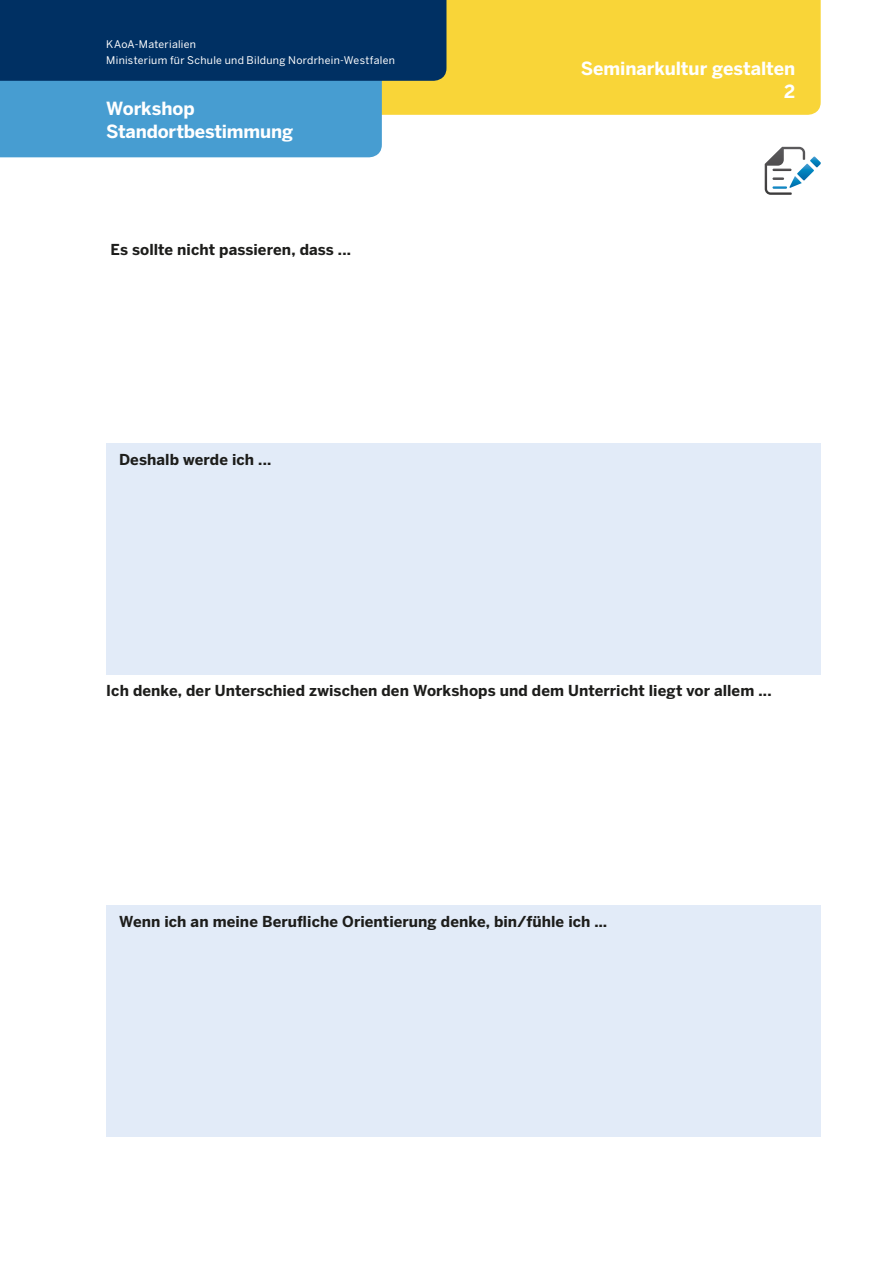
<style>
.page{position:relative;width:893px;height:1263px;background:#fff}
.page>*{position:absolute;margin:0;border:0;box-sizing:border-box;transform-origin:0 0}
.t1{font:700 18px/23.2px "Benton Sans";letter-spacing:-.005em;color:#fff;text-align:right}
.t2{font:700 15px "Benton Sans";letter-spacing:.005em;color:#1d1d1b}
.t3{font:10.5px/15.8px "Benton Sans";letter-spacing:.025em;color:#fff}
</style>
<div class="page">
<div style="left:382px;top:0;width:439px;height:115px;background:#f9d538"></div>
<div style="left:0;top:81px;width:382px;height:76px;background:#479dd1"></div>
<div style="left:0;top:0;width:446px;height:81px;background:#003063"></div>
<div style="left:106px;top:906px;width:715px;height:231px;background:#e2ebf8"></div>
<div style="left:106px;top:444px;width:715px;height:231px;background:#e2ebf8"></div>
<svg style="left:765px;top:147px;width:56px;height:48px"></svg>
<p class="t3" style="left:106px;top:36px;width:290px">KAoA-Materialien<br>Ministerium für Schule und Bildung Nordrhein-Westfalen</p>
<p class="t1" style="left:106px;top:97px;width:188px;text-align:left">Workshop<br>Standortbestimmung</p>
<p class="t2" style="left:110px;top:240px;width:242px">Es sollte nicht passieren, dass ...</p>
<p class="t2" style="left:119px;top:450px;width:154px">Deshalb werde ich ...</p>
<p class="t1" style="left:581px;top:56px;width:216px">Seminarkultur gestalten<br>2</p>
<p class="t2" style="left:106px;top:681px;width:667px">Ich denke, der Unterschied zwischen den Workshops und dem Unterricht liegt vor allem ...</p>
<p class="t2" style="left:119px;top:912px;width:490px">Wenn ich an meine Berufliche Orientierung denke, bin/fühle ich …</p>
</div>
